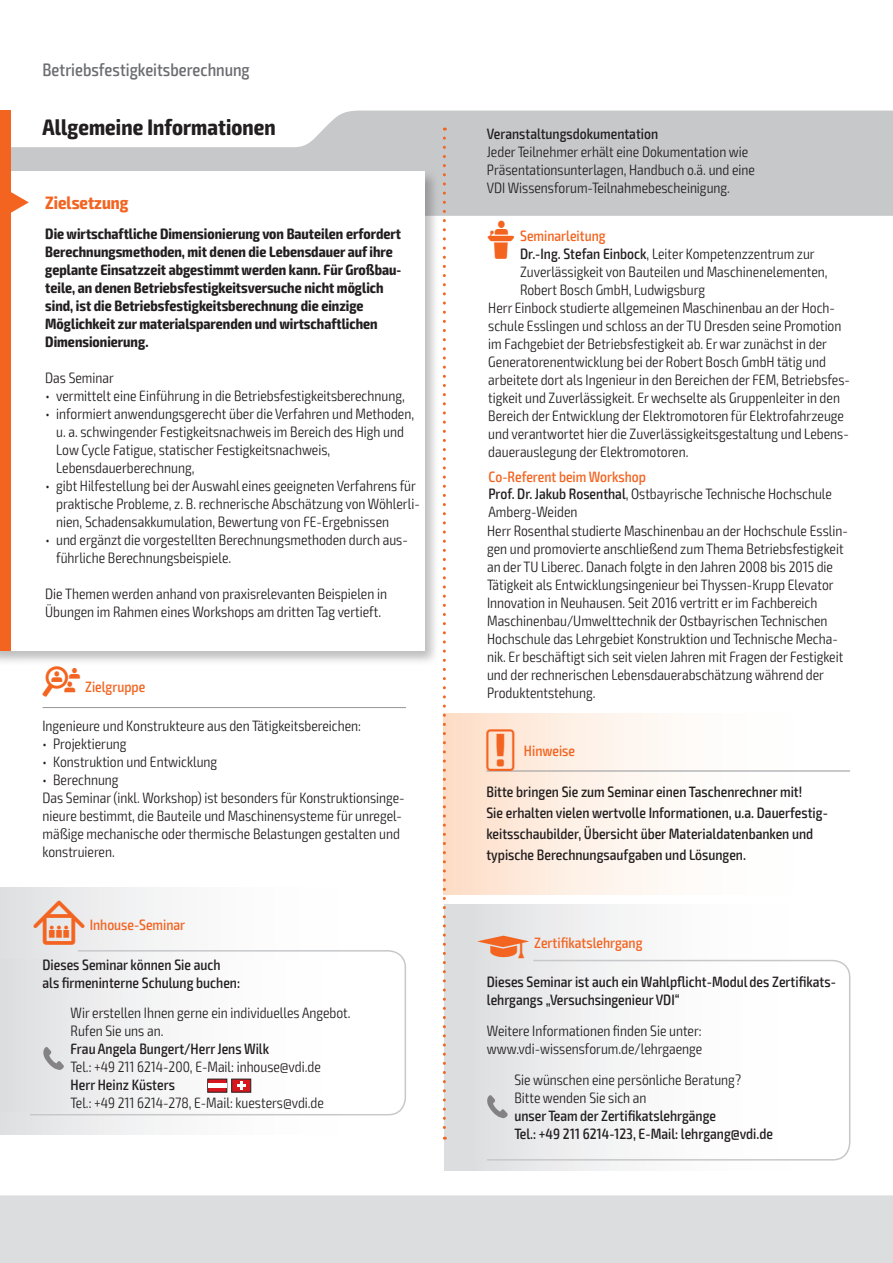
<style>
.page{position:relative;width:893px;height:1263px;background:#fff}
.page>*{position:absolute;margin:0;border:0;box-sizing:border-box;transform-origin:0 0}
.t1{font:700 condensed 22.5px "Exo 2";letter-spacing:.005em;color:#231f20}
.t2{font:500 condensed 18px "Exo 2";color:#6c6d70}
.t3{font:700 condensed 18px "Exo 2";color:#f36421}
.t4{font:300 condensed 15px/18px "Exo 2";color:#231f20}
.t5{font:500 condensed 15px/21px "Exo 2";color:#231f20}
.t6{font:700 condensed 15px/18px "Exo 2";color:#231f20}
.t7{font:500 condensed 15px "Exo 2";color:#f36421}
.s1{font-family:"VDI Iconset S4 A Regular";font-weight:400;font-stretch:normal}
.s2{font-family:"VDI Iconset S4 A Regular";font-weight:400;font-stretch:normal;font-size:15.45px}
.s3{font-family:"VDI Iconset S4 A Regular";font-weight:400;font-stretch:normal;color:#f36421}
.s4{font-weight:500;color:#f36421}
.s5{font-weight:500}
.s6{font-family:"VDI Iconset S4 A Regular";font-weight:400;font-stretch:normal;font-size:19.5px}
</style>
<div class="page">
<svg style="left:0;top:1170px;width:893px;height:93px;fill:#dcdddf"></svg>
<svg style="left:11px;top:111px;width:881px;height:105px;fill:#c7c8ca"></svg>
<hr style="left:892px;top:111px;width:1px;height:105px;background:#f36421">
<div style="left:0;top:111px;width:11px;height:63px;background:#f36421"></div>
<hr style="left:43px;top:707px;width:363px;height:1px;background:#939598">
<div style="left:0;top:168px;width:440px;height:498px;background:#231f20;opacity:.3"></div>
<div style="left:0;top:171px;width:424px;height:480px;background:#fff"></div>
<div style="left:0;top:171px;width:11px;height:480px;background:#f36421"></div>
<svg style="left:11px;top:192px;width:18px;height:21px"></svg>
<div style="left:444px;top:713px;width:406px;height:181px;background:linear-gradient(to right,#fde3d0,#fff)"></div>
<div style="left:444px;top:713px;width:406px;height:60px;background:linear-gradient(to right,#fde3d0,#fff)"></div>
<hr style="left:486px;top:771px;width:364px;height:1px;background:#939598">
<div style="left:0;top:887px;width:406px;height:247px;background:linear-gradient(to right,#e4e5e7,#fff)"></div>
<svg style="left:29px;top:949px;width:377px;height:167px"></svg>
<div style="left:0;top:959px;width:383px;height:152px;background:linear-gradient(to right,#e2e3e5,#fff)"></div>
<svg style="left:207px;top:1079px;width:44px;height:13px"></svg>
<div style="left:208px;top:1083px;width:19px;height:5px;background:#fff"></div>
<svg style="left:43px;top:1047px;width:21px;height:23px"></svg>
<div style="left:444px;top:905px;width:406px;height:265px;background:linear-gradient(to right,#dfe0e2,#fff)"></div>
<svg style="left:486px;top:959px;width:365px;height:202px"></svg>
<div style="left:444px;top:964px;width:394px;height:192px;background:linear-gradient(to right,#dfe0e2,#fff)"></div>
<svg style="left:487px;top:1095px;width:21px;height:23px"></svg>
<svg style="left:443px;top:138px;width:3px;height:1002px"></svg>
<p class="t2" style="left:43px;top:59px;width:209px">Betriebsfestigkeitsberechnung</p>
<h1 class="t1" style="left:43px;top:113px;width:235px">Allgemeine Informationen</h1>
<p class="t5" style="left:487px;top:124px;width:173px">Veranstaltungsdokumentation</p>
<p class="t4" style="left:487px;top:143px;width:270px">Jeder Teilnehmer erhält eine Dokumentation wie<br>Präsentationsunterlagen, Handbuch o.ä. und eine<br>VDI Wissensforum-Teilnahmebescheinigung.</p>
<p class="t3" style="left:45px;top:192px;width:85px">Zielsetzung</p>
<p class="t6" style="left:45px;top:225px;width:357px">Die wirtschaftliche Dimensionierung von Bauteilen erfordert Berechnungsmethoden, mit denen die Lebensdauer auf ihre geplante Einsatzzeit abgestimmt werden kann. Für Großbau&shy;teile, an denen Betriebsfestigkeitsversuche nicht möglich sind, ist die Betriebsfestigkeitsberechnung die einzige Möglichkeit zur materialsparenden und wirtschaftlichen Dimensionierung.</p>
<p class="t4" style="left:45px;top:369px;width:70px">Das Seminar</p>
<p class="t4" style="left:45px;top:387px;width:361px">• vermittelt eine Einführung in die Betriebsfestigkeitsberechnung,</p>
<p class="t4" style="left:56px;top:405px;width:359px;text-indent:-11px">• informiert anwendungsgerecht über die Verfahren und Methoden, u. a. schwingender Festigkeitsnachweis im Bereich des High und Low Cycle Fatigue, statischer Festigkeitsnachweis, Lebensdauerberechnung,</p>
<p class="t4" style="left:56px;top:477px;width:365px;text-indent:-11px">• gibt Hilfestellung bei der Auswahl eines geeigneten Verfahrens für praktische Probleme, z. B. rechnerische Abschätzung von Wöhlerli&shy;nien, Schadensakkumulation, Bewertung von FE-Ergebnissen</p>
<p class="t4" style="left:56px;top:531px;width:353px;text-indent:-11px">• und ergänzt die vorgestellten Berechnungsmethoden durch aus&shy;führliche Berechnungsbeispiele.</p>
<p class="t4" style="left:45px;top:585px;width:343px">Die Themen werden anhand von praxisrelevanten Beispielen in<br>Übungen im Rahmen eines Workshops am dritten Tag vertieft.</p>
<p class="t7" style="left:43px;top:678px;width:104px"><span class="s1">Z</span> Zielgruppe</p>
<p class="t4" style="left:43px;top:717px;width:320px">Ingenieure und Konstrukteure aus den Tätigkeitsbereichen:</p>
<p class="t4" style="left:43px;top:735px;width:86px">• Projektierung</p>
<p class="t4" style="left:43px;top:753px;width:176px">• Konstruktion und Entwicklung</p>
<p class="t4" style="left:43px;top:771px;width:364px">• Berechnung<br>Das Seminar (inkl. Workshop) ist besonders für Konstruktionsinge&shy;nieure bestimmt, die Bauteile und Maschinensysteme für unregel&shy;mäßige mechanische oder thermische Belastungen gestalten und konstruieren.</p>
<p class="t7" style="left:33px;top:916px;width:153px"><span class="s2">I</span> Inhouse-Seminar</p>
<p class="t5" style="left:43px;top:955px;width:199px;line-height:18px">Dieses Seminar können Sie auch als firmeninterne Schulung buchen:</p>
<p class="t4" style="left:71px;top:1004px;width:282px">Wir erstellen Ihnen gerne ein individuelles Angebot.<br>Rufen Sie uns an.</p>
<p class="t5" style="left:71px;top:1039px;width:200px">Frau Angela Bungert/Herr Jens Wilk</p>
<p class="t4" style="left:71px;top:1058px;width:252px">Tel.: +49 211 6214-200, E-Mail: inhouse@vdi.de</p>
<p class="t5" style="left:71px;top:1075px;width:106px">Herr Heinz Küsters</p>
<p class="t4" style="left:71px;top:1094px;width:255px">Tel.: +49 211 6214-278, E-Mail: kuesters@vdi.de</p>
<p class="t4" style="left:520px;top:227px;width:309px;text-indent:-33px"><span class="s3">L</span> <span class="s4">Seminarleitung<br></span><span class="s5">Dr.-Ing. Stefan Einbock</span>, Leiter Kompetenzzentrum zur Zuverlässigkeit von Bauteilen und Maschinenelementen, Robert Bosch GmbH, Ludwigsburg</p>
<p class="t4" style="left:488px;top:299px;width:363px">Herr Einbock studierte allgemeinen Maschinenbau an der Hoch&shy;schule Esslingen und schloss an der TU Dresden seine Promotion im Fachgebiet der Betriebsfestigkeit ab. Er war zunächst in der Generatorenentwicklung bei der Robert Bosch GmbH tätig und arbeitete dort als Ingenieur in den Bereichen der FEM, Betriebsfes&shy;tigkeit und Zuverlässigkeit. Er wechselte als Gruppenleiter in den Bereich der Entwicklung der Elektromotoren für Elektrofahrzeuge und verantwortet hier die Zuverlässigkeitsgestaltung und Lebens&shy;dauerauslegung der Elektromotoren.</p>
<p class="t7" style="left:488px;top:467px;width:159px">Co-Referent beim Workshop</p>
<p class="t4" style="left:488px;top:485px;width:345px"><span class="s5">Prof. Dr. Jakub Rosenthal</span>, Ostbayrische Technische Hochschule<br>Amberg-Weiden</p>
<p class="t4" style="left:487px;top:522px;width:362px">Herr Rosenthal studierte Maschinenbau an der Hochschule Esslin&shy;gen und promovierte anschließend zum Thema Betriebsfestigkeit an der TU Liberec. Danach folgte in den Jahren 2008 bis 2015 die Tätigkeit als Entwicklungsingenieur bei Thyssen-Krupp Elevator Innovation in Neuhausen. Seit 2016 vertritt er im Fachbereich Maschinenbau/Umwelttechnik der Ostbayrischen Technischen Hochschule das Lehrgebiet Konstruktion und Technische Mecha&shy;nik. Er beschäftigt sich seit vielen Jahren mit Fragen der Festigkeit und der rechnerischen Lebensdauerabschätzung während der Produktentstehung.</p>
<p class="t7" style="left:486px;top:741px;width:90px"><span class="s6">!</span> Hinweise</p>
<p class="t5" style="left:486px;top:782px;width:343px">Bitte bringen Sie zum Seminar einen Taschenrechner mit!<br>Sie erhalten vielen wertvolle Informationen, u.a. Dauerfestig&shy;keitsschaubilder, Übersicht über Materialdatenbanken und typische Berechnungsaufgaben und Lösungen.</p>
<p class="t7" style="left:478px;top:934px;width:166px"><span class="s1">z</span> Zertifikatslehrgang</p>
<p class="t5" style="left:487px;top:973px;width:350px;line-height:18px">Dieses Seminar ist auch ein Wahlpflicht-Modul des Zertifikats&shy;lehrgangs „Versuchsingenieur VDI“</p>
<p class="t4" style="left:487px;top:1022px;width:217px">Weitere Informationen finden Sie unter: www.vdi-wissensforum.de/lehrgaenge</p>
<p class="t4" style="left:514px;top:1071px;width:228px">Sie wünschen eine persönliche Beratung?<br>Bitte wenden Sie sich an</p>
<p class="t5" style="left:514px;top:1107px;width:260px;line-height:18px">unser Team der Zertifikatslehrgänge<br>Tel.: +49 211 6214-123, E-Mail: lehrgang@vdi.de</p>
</div>
